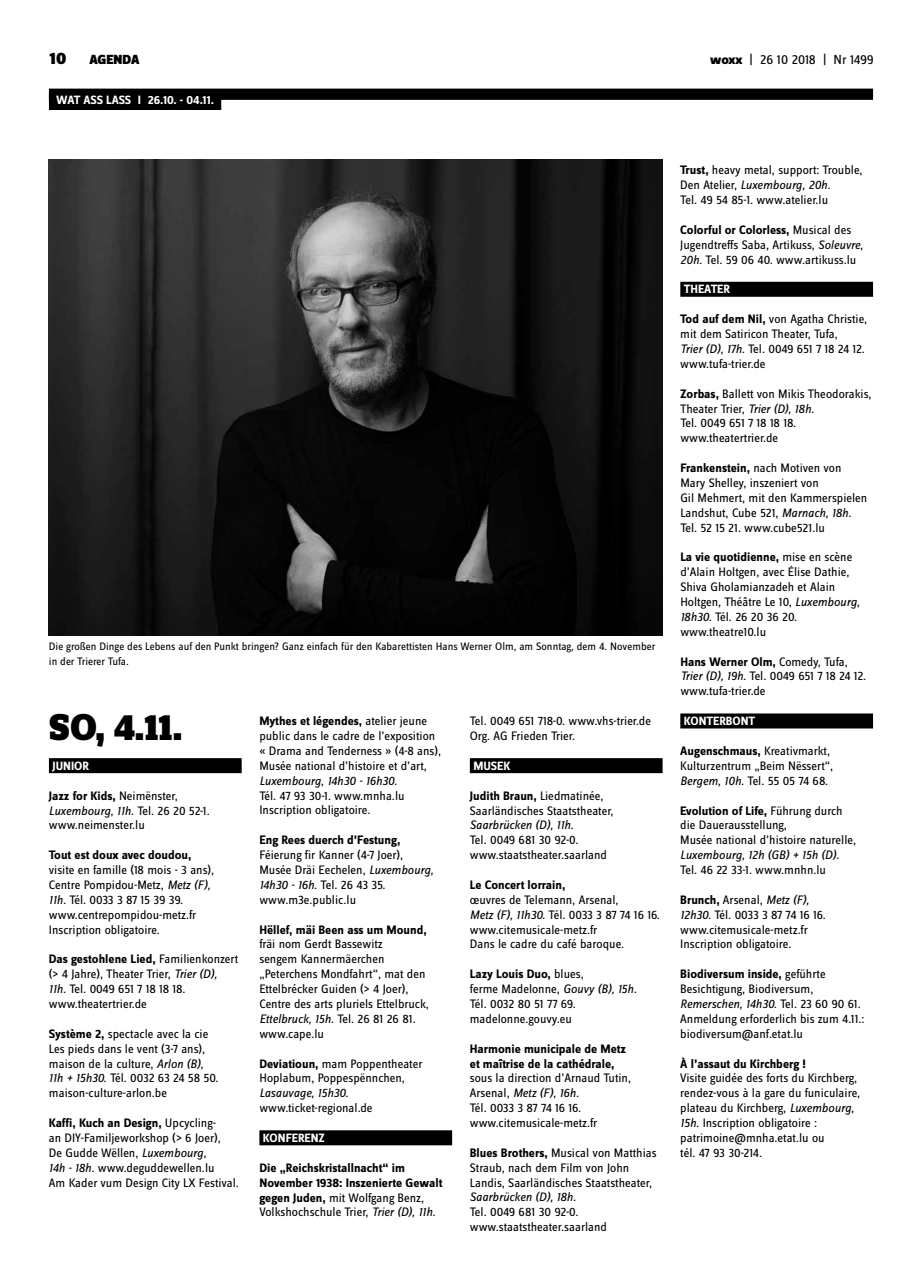
<style>
.page{position:relative;width:922px;height:1276px;background:#fff}
.page>*{position:absolute;margin:0;border:0;box-sizing:border-box;transform-origin:0 0}
.t1{font:900 38.75px "Zine Slab Dis";color:#000}
.t2{font:900 17.5px "Zine Sans Dis";color:#000}
.t3{font:13.75px "Zine Sans Dis";letter-spacing:-.01em;color:#000}
.t4{font:900 13.75px "Zine Sans Dis";color:#000}
.t5{font:12.75px/14.9px "Zine Sans Dis";color:#000}
.t6{font:700 12.75px/14.9px "Zine Sans Dis";color:#000}
.t7{font:italic 12.75px "Zine Sans Dis";color:#000}
.t8{font:700 12.5px "Zine Sans Dis";letter-spacing:-.005em;color:#fff}
.t9{font:11.25px/14.9px "Zine Sans Dis";color:#000}
.s1{font-weight:800}
.s2{font-weight:700}
.s3{font-style:italic}
.s4{font-weight:400}
.s5{font-weight:400;font-style:italic}
</style>
<div class="page">
<div style="left:49px;top:89px;width:823px;height:11px;background:#000"></div>
<div style="left:49px;top:94px;width:172px;height:16px;background:#000"></div>
<div style="left:49px;top:758px;width:192px;height:15px;background:#000"></div>
<div style="left:259px;top:1130px;width:193px;height:15px;background:#000"></div>
<div style="left:469px;top:758px;width:193px;height:15px;background:#000"></div>
<div style="left:680px;top:282px;width:192px;height:15px;background:#000"></div>
<div style="left:680px;top:713px;width:192px;height:15px;background:#000"></div>
<img style="left:49px;top:159px;width:613px;height:477px">
<h2 class="t2" style="left:50px;top:49px;width:18px">10</h2>
<p class="t4" style="left:89px;top:53px;width:52px">AGENDA</p>
<p class="t3" style="left:710px;top:53px;width:165px"><span class="s1">woxx</span> | 26 10 2018 | Nr 1499</p>
<p class="t8" style="left:56px;top:93px;width:160px">WAT ASS LASS I 26.10. - 04.11.</p>
<p class="t9" style="left:49px;top:640px;width:608px">Die großen Dinge des Lebens auf den Punkt bringen? Ganz einfach für den Kabarettisten Hans Werner Olm, am Sonntag, dem 4. November in der Trierer Tufa.</p>
<h1 class="t1" style="left:49px;top:707px;width:135px">So, 4.11.</h1>
<p class="t8" style="left:52px;top:759px;width:19px">junior</p>
<p class="t5" style="left:49px;top:788px;width:162px"><span class="s2">Jazz for Kids,</span> Neimënster,<br><span class="s3">Luxembourg, 11h.</span> Tel. 26 20 52-1. www.neimenster.lu</p>
<p class="t6" style="left:49px;top:848px;width:144px">Tout est doux avec doudou,</p>
<p class="t5" style="left:49px;top:863px;width:167px">visite en famille (18 mois - 3 ans),<br>Centre Pompidou-Metz, <span class="s3">Metz (F),<br>11h.</span> Tél. 0033 3 87 15 39 39. www.centrepompidou-metz.fr<br>Inscription obligatoire.</p>
<p class="t5" style="left:49px;top:952px;width:191px"><span class="s2">Das gestohlene Lied,</span> Familienkonzert (&gt; 4 Jahre), Theater Trier, <span class="s3">Trier (D),<br>11h.</span> Tel. 0049 651 7 18 18 18. www.theatertrier.de</p>
<p class="t5" style="left:49px;top:1027px;width:171px"><span class="s2">Système 2,</span> spectacle avec la cie<br>Les pieds dans le vent (3-7 ans), maison de la culture, <span class="s3">Arlon (B),<br>11h + 15h30.</span> Tél. 0032 63 24 58 50. maison-culture-arlon.be</p>
<p class="t5" style="left:49px;top:1116px;width:191px"><span class="s2">Kaffi, Kuch an Design,</span> Upcycling-<br>an DIY-Familjeworkshop (&gt; 6 Joer),<br>De Gudde Wëllen, <span class="s3">Luxembourg,<br>14h - 18h.</span> www.deguddewellen.lu<br>Am Kader vum Design City LX Festival.</p>
<p class="t5" style="left:259px;top:714px;width:183px"><span class="s2">Mythes et légendes,</span> atelier jeune public dans le cadre de l’exposition « Drama and Tenderness » (4-8 ans), Musée national d’histoire et d’art,</p>
<p class="t7" style="left:259px;top:774px;width:139px">Luxembourg, 14h30 - 16h30.</p>
<p class="t5" style="left:259px;top:788px;width:147px">Tél. 47 93 30-1. www.mnha.lu<br>Inscription obligatoire.</p>
<p class="t6" style="left:259px;top:833px;width:142px">Eng Rees duerch d’Festung,</p>
<p class="t5" style="left:259px;top:848px;width:176px">Féierung fir Kanner (4-7 Joer),<br>Musée Dräi Eechelen, <span class="s3">Luxembourg,<br>14h30 - 16h.</span> Tel. 26 43 35. www.m3e.public.lu</p>
<p class="t6" style="left:259px;top:922px;width:169px">Hëllef, mäi Been ass um Mound,</p>
<p class="t5" style="left:259px;top:937px;width:171px">fräi nom Gerdt Bassewitz<br>sengem Kannermäerchen „Peterchens Mondfahrt“, mat den<br>Ettelbrécker Guiden (&gt; 4 Joer),<br>Centre des arts pluriels Ettelbruck,<br><span class="s3">Ettelbruck, 15h.</span> Tel. 26 81 26 81. www.cape.lu</p>
<p class="t5" style="left:259px;top:1056px;width:165px"><span class="s2">Deviatioun,</span> mam Poppentheater<br>Hoplabum, Poppespënnchen,</p>
<p class="t7" style="left:259px;top:1086px;width:90px">Lasauvage, 15h30.</p>
<p class="t5" style="left:259px;top:1101px;width:115px">www.ticket-regional.de</p>
<p class="t8" style="left:263px;top:1131px;width:56px">konferenz</p>
<p class="t6" style="left:259px;top:1161px;width:184px">Die „Reichskristallnacht“ im November 1938: Inszenierte Gewalt gegen Juden, <span class="s4">mit Wolfgang Benz, Volkshochschule Trier,</span> <span class="s5">Trier (D), 11h.</span></p>
<p class="t5" style="left:469px;top:714px;width:183px">Tel. 0049 651 718-0. www.vhs-trier.de<br>Org. AG Frieden Trier.</p>
<p class="t8" style="left:473px;top:759px;width:39px">musek</p>
<p class="t5" style="left:469px;top:788px;width:145px"><span class="s2">Judith Braun,</span> Liedmatinée,<br>Saarländisches Staatstheater,</p>
<p class="t7" style="left:469px;top:818px;width:105px">Saarbrücken (D), 11h.</p>
<p class="t5" style="left:469px;top:833px;width:138px">Tel. 0049 681 30 92-0. www.staatstheater.saarland</p>
<p class="t6" style="left:469px;top:878px;width:97px">Le Concert lorrain,</p>
<p class="t5" style="left:469px;top:893px;width:191px">œuvres de Telemann, Arsenal,<br><span class="s3">Metz (F), 11h30.</span> Tél. 0033 3 87 74 16 16. www.citemusicale-metz.fr<br>Dans le cadre du café baroque.</p>
<p class="t5" style="left:469px;top:967px;width:168px"><span class="s2">Lazy Louis Duo,</span> blues,<br>ferme Madelonne, <span class="s3">Gouvy (B), 15h.<br></span>Tél. 0032 80 51 77 69. madelonne.gouvy.eu</p>
<p class="t6" style="left:469px;top:1041px;width:158px">Harmonie municipale de Metz et maîtrise de la cathédrale,</p>
<p class="t5" style="left:469px;top:1071px;width:163px">sous la direction d’Arnaud Tutin,<br>Arsenal, <span class="s3">Metz (F), 16h.<br></span>Tél. 0033 3 87 74 16 16. www.citemusicale-metz.fr</p>
<p class="t5" style="left:469px;top:1146px;width:188px"><span class="s2">Blues Brothers,</span> Musical von Matthias<br>Straub, nach dem Film von John<br>Landis, Saarländisches Staatstheater,</p>
<p class="t7" style="left:469px;top:1190px;width:108px">Saarbrücken (D), 18h.</p>
<p class="t5" style="left:469px;top:1205px;width:138px">Tel. 0049 681 30 92-0. www.staatstheater.saarland</p>
<p class="t5" style="left:680px;top:163px;width:184px"><span class="s2">Trust,</span> heavy metal, support: Trouble,<br>Den Atelier, <span class="s3">Luxembourg, 20h.<br></span>Tel. 49 54 85-1. www.atelier.lu</p>
<p class="t5" style="left:680px;top:223px;width:184px"><span class="s2">Colorful or Colorless,</span> Musical des<br>Jugendtreffs Saba, Artikuss, <span class="s3">Soleuvre,<br>20h.</span> Tel. 59 06 40. www.artikuss.lu</p>
<p class="t8" style="left:683px;top:283px;width:46px">th eater</p>
<p class="t5" style="left:680px;top:312px;width:188px"><span class="s2">Tod auf dem Nil,</span> von Agatha Christie, mit dem Satiricon Theater, Tufa,<br><span class="s3">Trier (D), 17h.</span> Tel. 0049 651 7 18 24 12. www.tufa-trier.de</p>
<p class="t5" style="left:680px;top:387px;width:193px"><span class="s2">Zorbas,</span> Ballett von Mikis Theodorakis,<br>Theater Trier, <span class="s3">Trier (D), 18h.<br></span>Tel. 0049 651 7 18 18 18. www.theatertrier.de</p>
<p class="t5" style="left:680px;top:461px;width:188px"><span class="s2">Frankenstein,</span> nach Motiven von<br>Mary Shelley, inszeniert von<br>Gil Mehmert, mit den Kammerspielen<br>Landshut, Cube 521, <span class="s3">Marnach, 18h.<br></span>Tel. 52 15 21. www.cube521.lu</p>
<p class="t5" style="left:680px;top:550px;width:181px"><span class="s2">La vie quotidienne,</span> mise en scène d’Alain Holtgen, avec Élise Dathie,<br>Shiva Gholamianzadeh et Alain<br>Holtgen, Théâtre Le 10, <span class="s3">Luxembourg,<br>18h30.</span> Tél. 26 20 36 20. www.theatre10.lu</p>
<p class="t5" style="left:680px;top:654px;width:187px"><span class="s2">Hans Werner Olm,</span> Comedy, Tufa,<br><span class="s3">Trier (D), 19h.</span> Tel. 0049 651 7 18 24 12. www.tufa-trier.de</p>
<p class="t8" style="left:683px;top:714px;width:44px">konterbont</p>
<p class="t5" style="left:680px;top:744px;width:154px"><span class="s2">Augenschmaus,</span> Kreativmarkt,<br>Kulturzentrum „Beim Nëssert“,<br><span class="s3">Bergem, 10h.</span> Tel. 55 05 74 68.</p>
<p class="t5" style="left:680px;top:803px;width:177px"><span class="s2">Evolution of Life,</span> Führung durch die Dauerausstellung,<br>Musée national d’histoire naturelle,</p>
<p class="t7" style="left:680px;top:848px;width:160px">Luxembourg, 12h (GB) + 15h (D).</p>
<p class="t5" style="left:680px;top:863px;width:147px">Tel. 46 22 33-1. www.mnhn.lu</p>
<p class="t5" style="left:680px;top:893px;width:147px"><span class="s2">Brunch,</span> Arsenal, <span class="s3">Metz (F),<br>12h30.</span> Tél. 0033 3 87 74 16 16. www.citemusicale-metz.fr<br>Inscription obligatoire.</p>
<p class="t5" style="left:680px;top:967px;width:186px"><span class="s2">Biodiversum inside,</span> geführte<br>Besichtigung, Biodiversum,<br><span class="s3">Remerschen, 14h30.</span> Tel. 23 60 90 61.<br>Anmeldung erforderlich bis zum 4.11.: biodiversum@anf.etat.lu</p>
<p class="t6" style="left:680px;top:1056px;width:127px">À l’assaut du Kirchberg !</p>
<p class="t5" style="left:680px;top:1071px;width:181px">Visite guidée des forts du Kirchberg, rendez-vous à la gare du funiculaire, plateau du Kirchberg, <span class="s3">Luxembourg,<br>15h.</span> Inscription obligatoire : patrimoine@mnha.etat.lu ou<br>tél. 47 93 30-214.</p>
</div>
